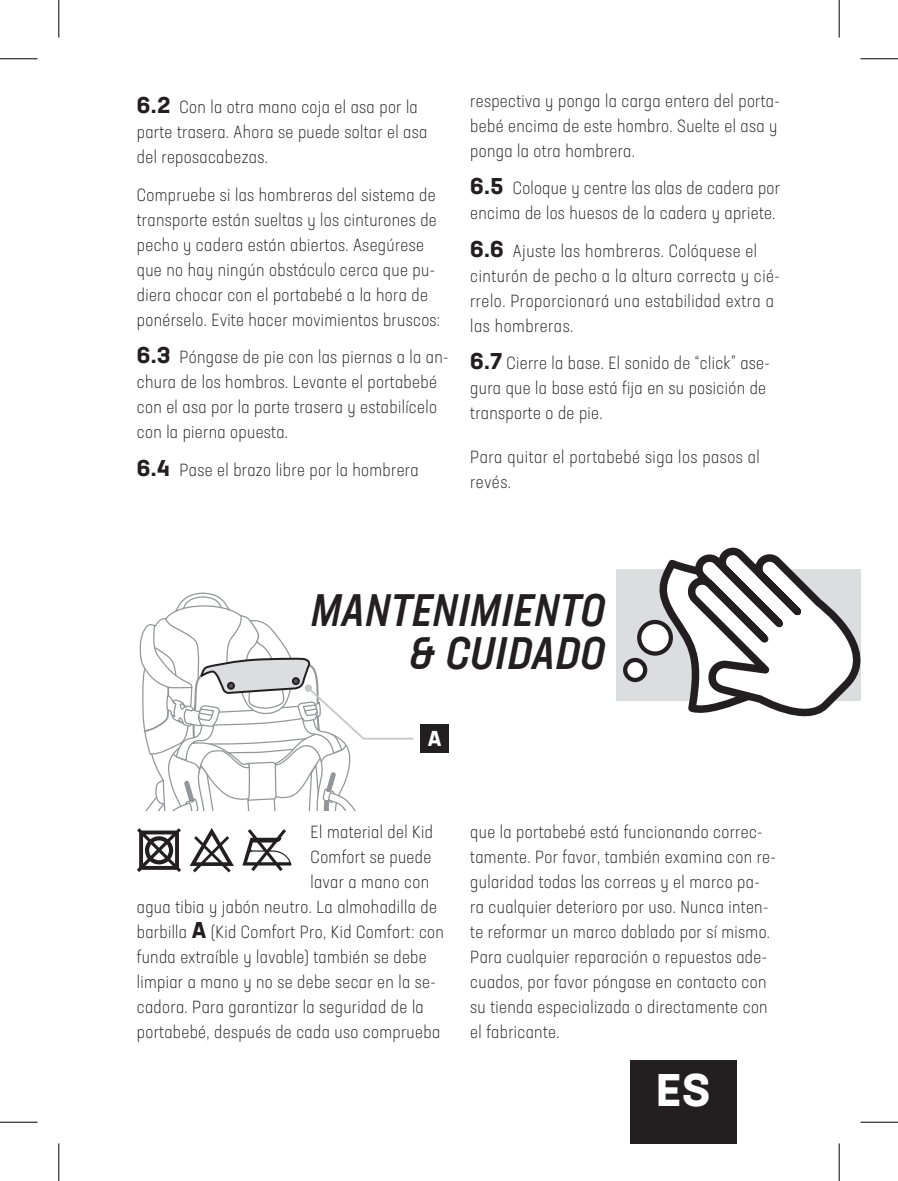
<style>
.page{position:relative;width:898px;height:1181px;background:#fff}
.page>*{position:absolute;margin:0;border:0;box-sizing:border-box;transform-origin:0 0}
.t1{font:italic 500 condensed 45px/43.8px "Neusa Next Std";letter-spacing:.02em;color:#231f20;text-align:right}
.t2{font:700 45px "Neusa Next Std";color:#fff}
.t3{font:700 21.25px "Neusa Next Std";color:#fff}
.t4{font:300 condensed 17.5px/25px "Neusa Next Std";letter-spacing:.02em;color:#231f20}
.s1{font-weight:700;font-stretch:normal;font-size:22.5px}
</style>
<div class="page">
<div style="left:629px;top:1059px;width:107px;height:84px;background:#231f20"></div>
<svg style="left:242px;top:829px;width:49px;height:42px"></svg>
<svg style="left:137px;top:828px;width:44px;height:44px"></svg>
<svg style="left:189px;top:828px;width:45px;height:44px"></svg>
<div style="left:615px;top:569px;width:245px;height:131px;background:#dcdddf"></div>
<svg style="left:139px;top:592px;width:275px;height:219px"></svg>
<div style="left:304px;top:684px;width:8px;height:8px;background:#c7c8ca;border-radius:50%"></div>
<div style="left:420px;top:724px;width:29px;height:29px;background:#231f20"></div>
<svg style="left:625px;top:660px;width:20px;height:20px"></svg>
<div style="left:622px;top:658px;width:25px;height:24px;border:4px solid #231f20;border-radius:50%"></div>
<svg style="left:639px;top:622px;width:31px;height:31px"></svg>
<div style="left:636px;top:620px;width:36px;height:35px;border:4px solid #231f20;border-radius:50%"></div>
<svg style="left:657px;top:547px;width:203px;height:170px"></svg>
<hr style="left:0;top:58px;width:38px;height:1px;background:#000">
<hr style="left:860px;top:58px;width:37px;height:1px;background:#000">
<hr style="left:0;top:1121px;width:38px;height:1px;background:#000">
<hr style="left:860px;top:1121px;width:37px;height:1px;background:#000">
<hr style="left:58px;top:0;width:1px;height:38px;background:#000">
<hr style="left:58px;top:1143px;width:1px;height:38px;background:#000">
<hr style="left:838px;top:0;width:1px;height:38px;background:#000">
<hr style="left:838px;top:1143px;width:1px;height:38px;background:#000">
<p class="t4" style="left:137px;top:94px;width:292px"><span class="s1">6.2</span> Con la otra mano coja el asa por la parte trasera. Ahora se puede soltar el asa del reposacabezas.</p>
<p class="t4" style="left:137px;top:182px;width:305px">Compruebe si las hombreras del sistema de transporte están sueltas y los cinturones de pecho y cadera están abiertos. Asegúrese que no hay ningún obstáculo cerca que pu&shy;diera chocar con el portabebé a la hora de ponérselo. Evite hacer movimientos bruscos:</p>
<p class="t4" style="left:137px;top:344px;width:313px"><span class="s1">6.3</span> Póngase de pie con las piernas a la an&shy;chura de los hombros. Levante el portabebé con el asa por la parte trasera y estabilícelo con la pierna opuesta.</p>
<p class="t4" style="left:137px;top:457px;width:283px"><span class="s1">6.4</span> Pase el brazo libre por la hombrera</p>
<p class="t4" style="left:470px;top:88px;width:311px">respectiva y ponga la carga entera del porta&shy;bebé encima de este hombro. Suelte el asa y ponga la otra hombrera.</p>
<p class="t4" style="left:470px;top:175px;width:311px"><span class="s1">6.5</span> Coloque y centre las alas de cadera por encima de los huesos de la cadera y apriete.</p>
<p class="t4" style="left:470px;top:238px;width:311px"><span class="s1">6.6</span> Ajuste las hombreras. Colóquese el cinturón de pecho a la altura correcta y cié&shy;rrelo. Proporcionará una estabilidad extra a las hombreras.</p>
<p class="t4" style="left:470px;top:350px;width:301px"><span class="s1">6.7</span> Cierre la base. El sonido de “click” ase&shy;gura que la base está fija en su posición de transporte o de pie.</p>
<p class="t4" style="left:470px;top:444px;width:291px">Para quitar el portabebé siga los pasos al revés.</p>
<h1 class="t1" style="left:311px;top:587px;width:295px">MANTENIMIENTO &amp; CUIDADO</h1>
<p class="t3" style="left:427px;top:725px;width:15px">A</p>
<p class="t4" style="left:310px;top:819px;width:124px">El material del Kid</p>
<p class="t4" style="left:310px;top:844px;width:122px">Comfort se puede</p>
<p class="t4" style="left:310px;top:869px;width:120px">lavar a mano con</p>
<p class="t4" style="left:137px;top:894px;width:301px">agua tibia y jabón neutro. La almohadilla de</p>
<p class="t4" style="left:137px;top:919px;width:308px">barbilla <span class="s1">A</span> (Kid Comfort Pro, Kid Comfort: con</p>
<p class="t4" style="left:137px;top:944px;width:291px">funda extraíble y lavable) también se debe</p>
<p class="t4" style="left:137px;top:969px;width:300px">limpiar a mano y no se debe secar en la se-</p>
<p class="t4" style="left:137px;top:994px;width:288px">cadora. Para garantizar la seguridad de la</p>
<p class="t4" style="left:137px;top:1019px;width:305px">portabebé, después de cada uso comprueba</p>
<p class="t4" style="left:470px;top:819px;width:307px">que la portabebé está funcionando correc&shy;tamente. Por favor, también examina con re&shy;gularidad todas las correas y el marco pa&shy;ra cualquier deterioro por uso. Nunca inten&shy;te reformar un marco doblado por sí mismo.<br>Para cualquier reparación o repuestos ade&shy;cuados, por favor póngase en contacto con su tienda especializada o directamente con el fabricante.</p>
<h1 class="t2" style="left:656px;top:1061px;width:55px">ES</h1>
</div>
